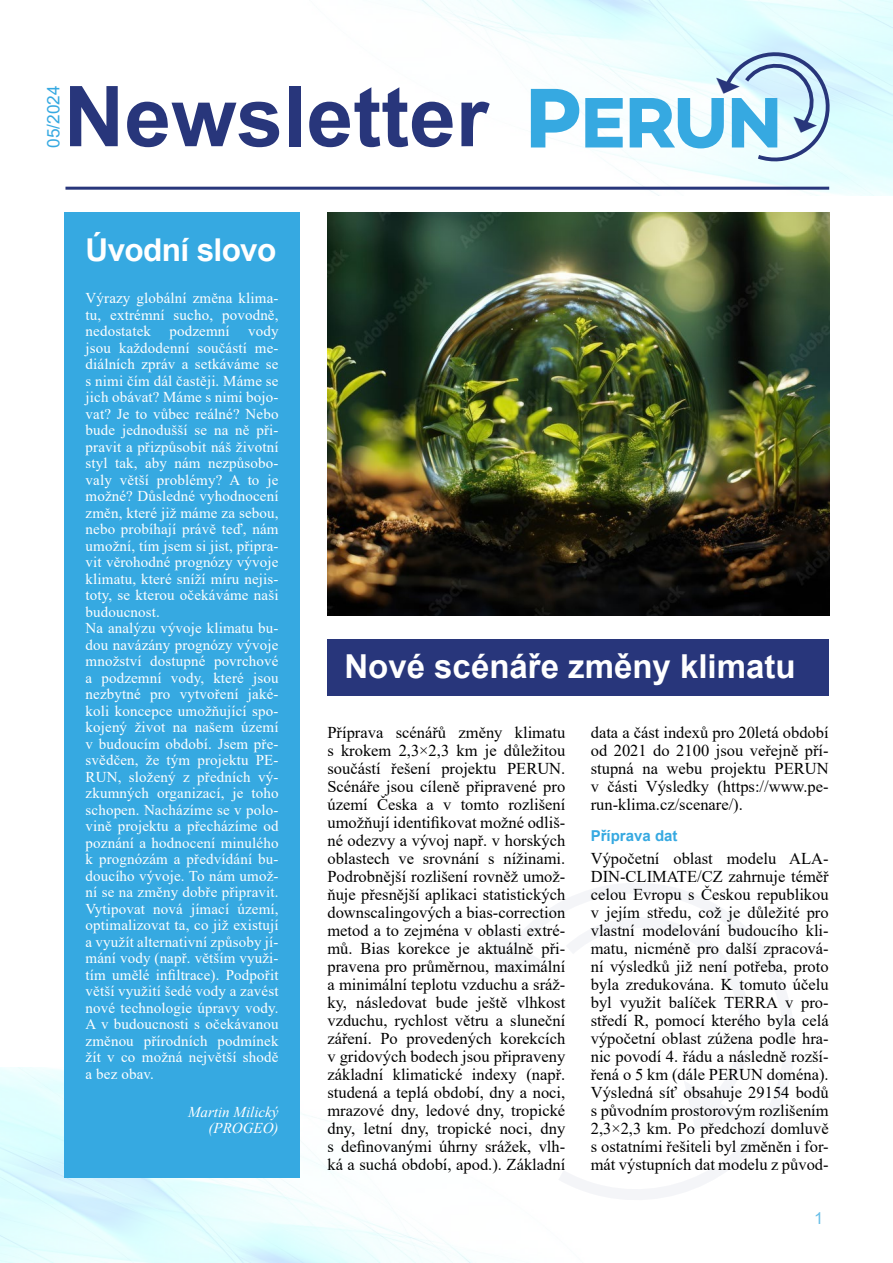
<style>
.page{position:relative;width:893px;height:1263px;background:#fff}
.page>*{position:absolute;margin:0;border:0;box-sizing:border-box;transform-origin:0 0}
.t1{font:700 84px "Arial";color:#28367b}
.t2{font:700 72.75px "Campton";color:#36a9e1}
.t3{font:700 33px "Arial";color:#fff}
.t4{font:700 31.5px "Arial";letter-spacing:-.02em;color:#fff}
.t5{font:17.25px "Arial";color:#36a9e1}
.t6{font:16.5px/18px "Times New Roman";color:#000;text-align:justify}
.t7{font:16.5px "Arial";color:#36a9e1}
.t8{font:15px/16.5px "Times New Roman";letter-spacing:.01em;color:#fff}
.t9{font:italic 15px/16.5px "Times New Roman";color:#fff;text-align:right}
.t10{font:700 15px "Arial";color:#36a9e1}
.s1{font-size:86.1px}
</style>
<div class="page">
<svg style="left:487px;top:883px;width:307px;height:333px"></svg>
<img style="left:327px;top:213px;width:502px;height:403px">
<div style="left:64px;top:213px;width:236px;height:965px;background:#36a9e1"></div>
<hr style="left:65px;top:187px;width:764px;height:3px;background:#28367b">
<div style="left:327px;top:639px;width:502px;height:57px;background:#28367b"></div>
<svg style="left:487px;top:925px;width:59px;height:70px"></svg>
<svg style="left:554px;top:898px;width:203px;height:252px"></svg>
<svg style="left:712px;top:43px;width:127px;height:123px"></svg>
<p class="t5" style="left:41px;top:148px;width:64px;rotate:-90deg">05/2024</p>
<h1 class="t1" style="left:64px;top:57px;width:426px">Newsletter</h1>
<h2 class="t2" style="left:526px;top:76px;width:257px"><span class="s1">P</span>ERUN</h2>
<h3 class="t4" style="left:86px;top:228px;width:192px">Úvodní slovo</h3>
<p class="t8" style="left:86px;top:289px;width:194px">Výrazy globální změna klima&shy;tu, extrémní sucho, povodně, nedostatek podzemní vody jsou každodenní součástí me&shy;diálních zpráv a setkáváme se s nimi čím dál častěji. Máme se jich obávat? Máme s nimi bojo&shy;vat? Je to vůbec reálné? Nebo bude jednodušší se na ně při&shy;pravit a přizpůsobit náš životní styl tak, aby nám nezpůsobo&shy;valy větší problémy? A to je možné? Důsledné vyhodnocení změn, které již máme za sebou, nebo probíhají právě teď, nám umožní, tím jsem si jist, připra&shy;vit věrohodné prognózy vývoje klimatu, které sníží míru nejis&shy;toty, se kterou očekáváme naši budoucnost.<br>Na analýzu vývoje klimatu bu&shy;dou navázány prognózy vývoje množství dostupné povrchové a podzemní vody, které jsou nezbytné pro vytvoření jaké&shy;koli koncepce umožňující spo&shy;kojený život na našem území v budoucím období. Jsem pře&shy;svědčen, že tým projektu PE-<br>RUN, složený z předních vý&shy;zkumných organizací, je toho schopen. Nacházíme se v polo&shy;vině projektu a přecházíme od poznání a hodnocení minulého k prognózám a předvídání bu&shy;doucího vývoje. To nám umož&shy;ní se na změny dobře připravit.<br>Vytipovat nová jímací území, optimalizovat ta, co již existují a využít alternativní způsoby jí&shy;mání vody (např. větším využi&shy;tím umělé infiltrace). Podpořit větší využití šedé vody a zavést nové technologie úpravy vody.<br>A v budoucnosti s očekávanou změnou přírodních podmínek žít v co možná největší shodě a bez obav.</p>
<p class="t9" style="left:188px;top:1103px;width:92px">Martin Milický (PROGEO)</p>
<h3 class="t3" style="left:344px;top:644px;width:453px">Nové scénáře změny klimatu</h3>
<p class="t6" style="left:327px;top:723px;width:239px">Příprava scénářů změny klimatu s krokem 2,3×2,3 km je důležitou součástí řešení projektu PERUN.<br>Scénáře jsou cíleně připravené pro území Česka a v tomto rozlišení umožňují identifikovat možné odliš&shy;né odezvy a vývoj např. v horských oblastech ve srovnání s nížinami.<br>Podrobnější rozlišení rovněž umož&shy;ňuje přesnější aplikaci statistických downscalingových a bias-correction metod a to zejména v oblasti extré&shy;mů. Bias korekce je aktuálně při&shy;pravena pro průměrnou, maximální a minimální teplotu vzduchu a sráž&shy;ky, následovat bude ještě vlhkost vzduchu, rychlost větru a sluneční záření. Po provedených korekcích v gridových bodech jsou připraveny základní klimatické indexy (např. studená a teplá období, dny a noci, mrazové dny, ledové dny, tropické dny, letní dny, tropické noci, dny s definovanými úhrny srážek, vlh&shy;ká a suchá období, apod.). Základní</p>
<p class="t6" style="left:591px;top:723px;width:239px">data a část indexů pro 20letá období od 2021 do 2100 jsou veřejně pří&shy;stupná na webu projektu PERUN v části Výsledky (https://www.pe&shy;run-klima.cz/scenare/).</p>
<p class="t10" style="left:591px;top:825px;width:88px">Příprava dat</p>
<p class="t6" style="left:591px;top:849px;width:239px">Výpočetní oblast modelu ALA-DIN-CLIMATE/CZ zahrnuje téměř celou Evropu s Českou republikou v jejím středu, což je důležité pro vlastní modelování budoucího kli&shy;matu, nicméně pro další zpracová&shy;ní výsledků již není potřeba, proto byla zredukována. K tomuto účelu byl využit balíček TERRA v pro&shy;středí R, pomocí kterého byla celá výpočetní oblast zúžena podle hra&shy;nic povodí 4. řádu a následně rozší&shy;řená o 5 km (dále PERUN doména).<br>Výsledná síť obsahuje 29154 bodů s původním prostorovým rozlišením 2,3×2,3 km. Po předchozí domluvě s ostatními řešiteli byl změněn i for&shy;mát výstupních dat modelu z původ-</p>
<p class="t7" style="left:814px;top:1207px;width:11px">1</p>
</div>
